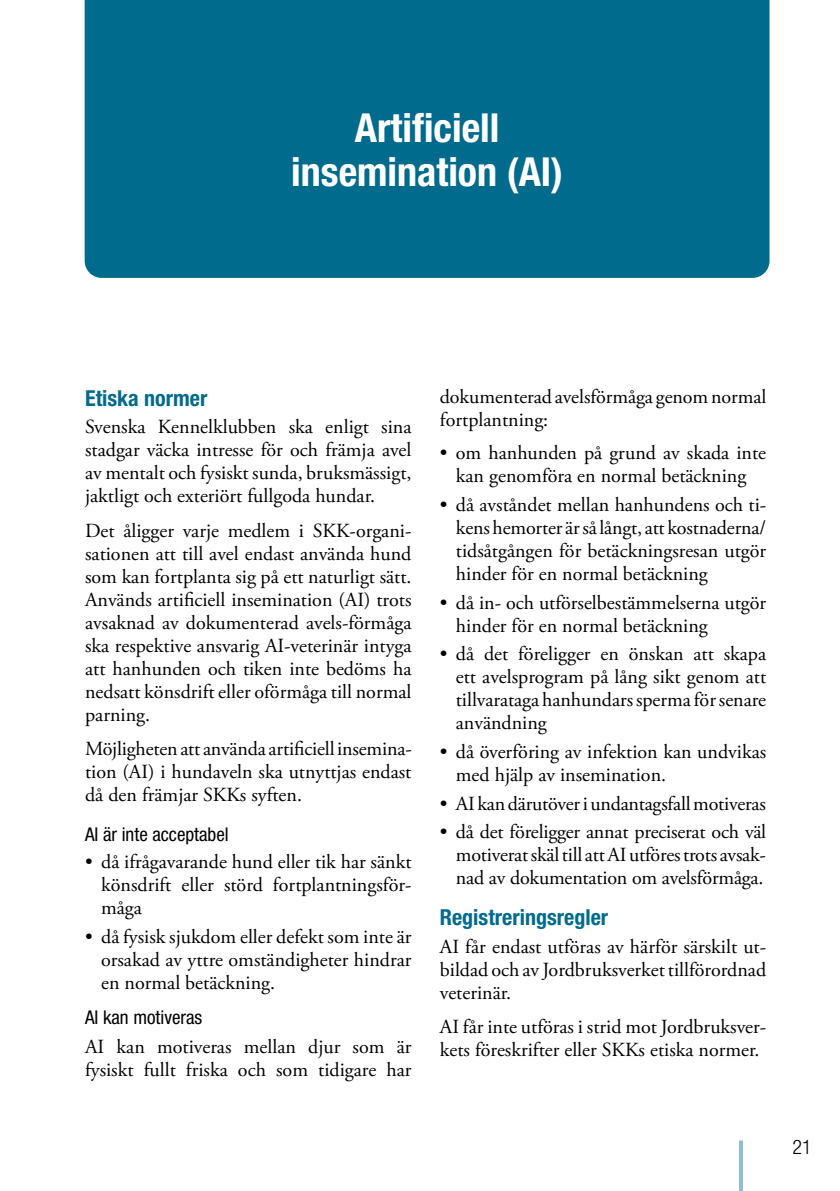
<style>
.page{position:relative;width:840px;height:1191px;background:#fff}
.page>*{position:absolute;margin:0;border:0;box-sizing:border-box;transform-origin:0 0}
.t1{font:700 condensed 40px/44px "Helvetica Neue LT Std";color:#fff;text-align:center}
.t2{font:700 condensed 22px "Helvetica Neue LT Std";color:#006b8d}
.t3{font:20px/23px "Adobe Garamond Pro";color:#000;text-align:justify}
.t4{font:300 condensed 20px "Helvetica Neue LT Std";color:#000}
.t5{font:condensed 19px "Helvetica Neue LT Std";color:#000}
</style>
<div class="page">
<svg style="left:739px;top:1140px;width:3px;height:51px"></svg>
<div style="left:85px;top:0;width:684px;height:278px;background:#006b8d"></div>
<h1 class="t1" style="left:291px;top:105px;width:273px">Artificiell insemination (AI)</h1>
<p class="t2" style="left:85px;top:384px;width:124px">Etiska normer</p>
<p class="t3" style="left:85px;top:416px;width:328px">Svenska Kennelklubben ska enligt sina stadgar väcka intresse för och främja avel av mentalt och fysiskt sunda, bruksmässigt, jaktligt och exteriört fullgoda hundar.</p>
<p class="t3" style="left:85px;top:519px;width:328px">Det åligger varje medlem i SKK-organi&shy;sationen att till avel endast använda hund som kan fortplanta sig på ett naturligt sätt.<br>Används artificiell insemination (AI) trots avsaknad av dokumenterad avels-förmåga ska respektive ansvarig AI-veterinär intyga att hanhunden och tiken inte bedöms ha nedsatt könsdrift eller oförmåga till normal parning.</p>
<p class="t3" style="left:85px;top:738px;width:328px">Möjligheten att använda artificiell insemina&shy;tion (AI) i hundaveln ska utnyttjas endast då den främjar SKKs syften.</p>
<p class="t5" style="left:85px;top:823px;width:145px">AI är inte acceptabel</p>
<p class="t3" style="left:101px;top:851px;width:311px;text-indent:-16px">• då ifrågavarande hund eller tik har sänkt könsdrift eller störd fortplantningsför&shy;måga</p>
<p class="t3" style="left:101px;top:925px;width:312px;text-indent:-16px">• då fysisk sjukdom eller defekt som inte är orsakad av yttre omständigheter hindrar en normal betäckning.</p>
<p class="t5" style="left:85px;top:1006px;width:119px">AI kan motiveras</p>
<p class="t3" style="left:85px;top:1035px;width:327px">AI kan motiveras mellan djur som är fysiskt fullt friska och som tidigare har</p>
<p class="t3" style="left:439px;top:386px;width:328px">dokumenterad avelsförmåga genom normal fortplantning:</p>
<p class="t3" style="left:439px;top:442px;width:327px;text-align:center">• om hanhunden på grund av skada inte kan genomföra en normal betäckning</p>
<p class="t3" style="left:455px;top:494px;width:312px;text-indent:-16px">• då avståndet mellan hanhundens och ti&shy;kens hemorter är så långt, att kostnaderna/ tidsåtgången för betäckningsresan utgör hinder för en normal betäckning</p>
<p class="t3" style="left:455px;top:591px;width:311px;text-indent:-16px">• då in- och utförselbestämmelserna utgör hinder för en normal betäckning</p>
<p class="t3" style="left:455px;top:643px;width:311px;text-indent:-16px">• då det föreligger en önskan att skapa ett avelsprogram på lång sikt genom att tillvarataga hanhundars sperma för senare användning</p>
<p class="t3" style="left:455px;top:741px;width:311px;text-indent:-16px">• då överföring av infektion kan undvikas med hjälp av insemination.</p>
<p class="t3" style="left:439px;top:792px;width:327px">• AI kan därutöver i undantagsfall motiveras</p>
<p class="t3" style="left:455px;top:821px;width:311px;text-indent:-16px">• då det föreligger annat preciserat och väl motiverat skäl till att AI utföres trots avsak&shy;nad av dokumentation om avelsförmåga.</p>
<p class="t2" style="left:439px;top:904px;width:170px">Registreringsregler</p>
<p class="t3" style="left:439px;top:935px;width:327px">AI får endast utföras av härför särskilt ut&shy;bildad och av Jordbruksverket tillförordnad veterinär.</p>
<p class="t3" style="left:439px;top:1016px;width:328px">AI får inte utföras i strid mot Jordbruksver&shy;kets föreskrifter eller SKKs etiska normer.</p>
<p class="t4" style="left:792px;top:1135px;width:21px">21</p>
</div>
